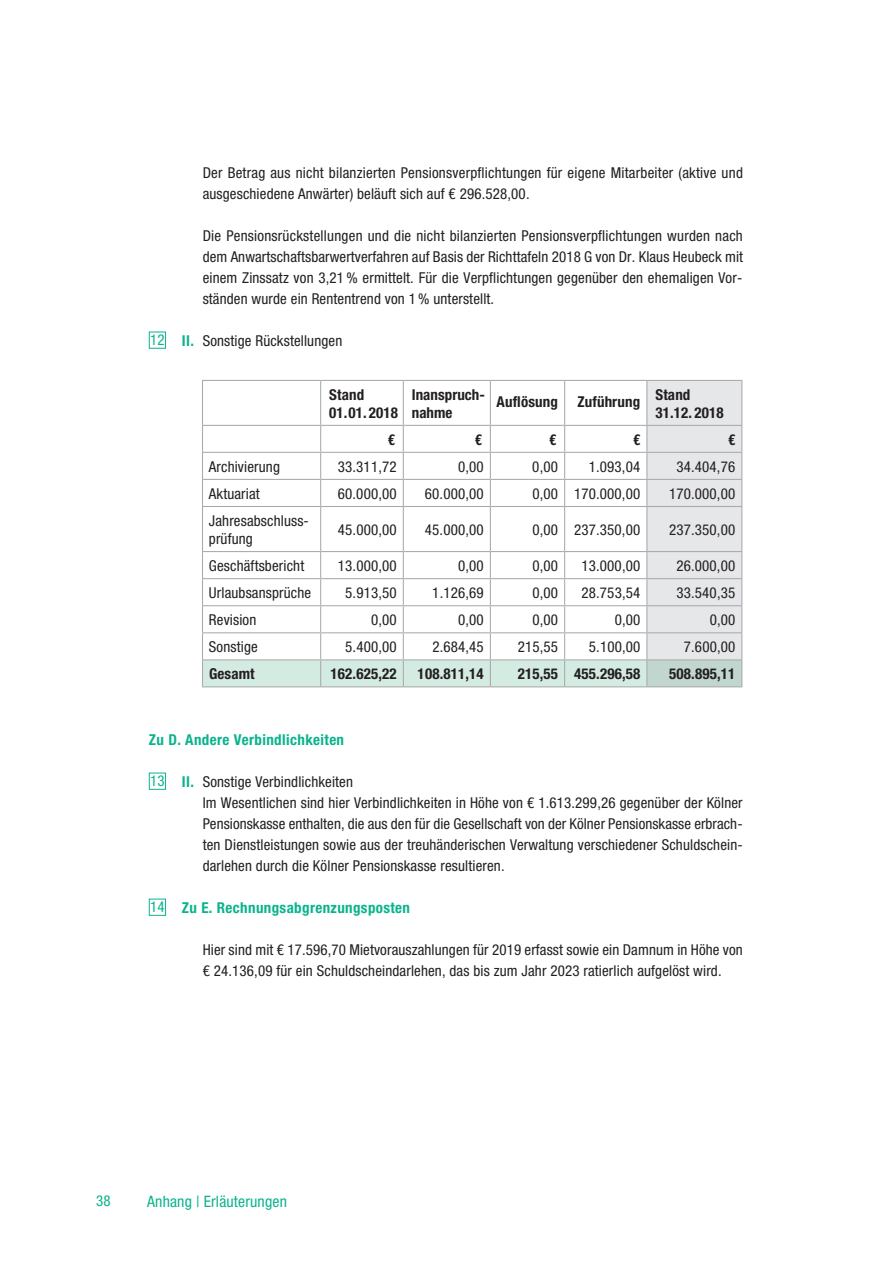
<style>
.page{position:relative;width:893px;height:1263px;background:#fff}
.page>*{position:absolute;margin:0;border:0;box-sizing:border-box;transform-origin:0 0}
.t1{font:condensed 15.75px "Helvetica Neue LT";letter-spacing:.01em;color:#0ab38d}
.t2{font:condensed 15px/21px "Helvetica Neue LT";letter-spacing:.01em;color:#231f20}
.t3{font:700 condensed 15px/18px "Helvetica Neue LT";letter-spacing:.01em;color:#231f20}
.t4{font:700 condensed 15px "Helvetica Neue LT";letter-spacing:.025em;color:#0ab38d}
.t5{font:condensed 15px "Helvetica Neue LT";color:#0ab38d}
.s1{color:#0ab38d}
.s2{font-weight:700;color:#0ab38d}
.s3{font-weight:400}
</style>
<div class="page">
<div style="left:149px;top:332px;width:17px;height:17px;border:1px solid #0ab38d"></div>
<div style="left:149px;top:773px;width:17px;height:17px;border:1px solid #0ab38d"></div>
<div style="left:149px;top:899px;width:17px;height:17px;border:1px solid #0ab38d"></div>
<svg style="left:202px;top:380px;width:540px;height:306px"></svg>
<hr style="left:202px;top:686px;width:119px;height:1px;background:#a8a9ad">
<hr style="left:321px;top:686px;width:82px;height:1px;background:#a8a9ad">
<hr style="left:403px;top:686px;width:87px;height:1px;background:#a8a9ad">
<hr style="left:490px;top:686px;width:75px;height:1px;background:#a8a9ad">
<hr style="left:565px;top:686px;width:82px;height:1px;background:#a8a9ad">
<hr style="left:647px;top:686px;width:95px;height:1px;background:#a8a9ad">
<p class="t2" style="left:203px;top:162px;width:542px">Der Betrag aus nicht bilanzierten Pensionsverpflichtungen für eigene Mitarbeiter (aktive und ausgeschiedene Anwärter) beläuft sich auf € 296.528,00.</p>
<p class="t2" style="left:203px;top:225px;width:542px;text-align:justify">Die Pensionsrückstellungen und die nicht bilanzierten Pensionsverpflichtungen wurden nach dem Anwartschaftsbarwertverfahren auf Basis der Richttafeln 2018 G von Dr. Klaus Heubeck mit einem Zinssatz von 3,21 % ermittelt. Für die Verpflichtungen gegenüber den ehemaligen Vor&shy;ständen wurde ein Rententrend von 1% unterstellt.</p>
<p class="t2" style="left:150px;top:330px;width:194px"><span class="s1">12</span> <span class="s2">II.</span> Sonstige Rückstellungen</p>
<p class="t3" style="left:329px;top:385px;width:70px">Stand<br>01.01. 2018</p>
<p class="t3" style="left:412px;top:385px;width:75px">Inanspruch&shy;nahme</p>
<p class="t3" style="left:496px;top:393px;width:63px">Auflösung</p>
<p class="t3" style="left:577px;top:393px;width:64px">Zuführung</p>
<p class="t3" style="left:655px;top:385px;width:70px">Stand<br>31.12. 2018</p>
<p class="t3" style="left:388px;top:430px;width:9px">€</p>
<p class="t3" style="left:475px;top:430px;width:9px">€</p>
<p class="t3" style="left:549px;top:430px;width:9px">€</p>
<p class="t3" style="left:633px;top:430px;width:9px">€</p>
<p class="t3" style="left:728px;top:430px;width:9px">€</p>
<p class="t2" style="left:209px;top:456px;width:73px">Archivierung</p>
<p class="t2" style="left:338px;top:456px;width:60px">33.311,72</p>
<p class="t2" style="left:458px;top:456px;width:27px">0,00</p>
<p class="t2" style="left:532px;top:456px;width:27px">0,00</p>
<p class="t2" style="left:589px;top:456px;width:53px">1.093,04</p>
<p class="t2" style="left:676px;top:456px;width:60px">34.404,76</p>
<p class="t2" style="left:209px;top:483px;width:52px">Aktuariat</p>
<p class="t2" style="left:338px;top:483px;width:60px">60.000,00</p>
<p class="t2" style="left:425px;top:483px;width:60px">60.000,00</p>
<p class="t2" style="left:532px;top:483px;width:109px">0,00 170.000,00</p>
<p class="t2" style="left:669px;top:483px;width:68px">170.000,00</p>
<p class="t2" style="left:209px;top:511px;width:101px;line-height:18px">Jahresabschluss&shy;prüfung</p>
<p class="t2" style="left:338px;top:519px;width:60px">45.000,00</p>
<p class="t2" style="left:425px;top:519px;width:60px">45.000,00</p>
<p class="t2" style="left:532px;top:519px;width:109px">0,00 237.350,00</p>
<p class="t2" style="left:669px;top:519px;width:68px">237.350,00</p>
<p class="t2" style="left:209px;top:555px;width:97px">Geschäftsbericht</p>
<p class="t2" style="left:338px;top:555px;width:60px">13.000,00</p>
<p class="t2" style="left:458px;top:555px;width:27px">0,00</p>
<p class="t2" style="left:532px;top:555px;width:27px">0,00</p>
<p class="t2" style="left:581px;top:555px;width:60px">13.000,00</p>
<p class="t2" style="left:676px;top:555px;width:60px">26.000,00</p>
<p class="t2" style="left:209px;top:582px;width:104px">Urlaubsansprüche</p>
<p class="t2" style="left:345px;top:582px;width:53px">5.913,50</p>
<p class="t2" style="left:432px;top:582px;width:53px">1.126,69</p>
<p class="t2" style="left:532px;top:582px;width:27px">0,00</p>
<p class="t2" style="left:581px;top:582px;width:60px">28.753,54</p>
<p class="t2" style="left:676px;top:582px;width:60px">33.540,35</p>
<p class="t2" style="left:209px;top:609px;width:49px">Revision</p>
<p class="t2" style="left:371px;top:609px;width:27px">0,00</p>
<p class="t2" style="left:458px;top:609px;width:27px">0,00</p>
<p class="t2" style="left:532px;top:609px;width:27px">0,00</p>
<p class="t2" style="left:615px;top:609px;width:27px">0,00</p>
<p class="t2" style="left:710px;top:609px;width:27px">0,00</p>
<p class="t2" style="left:209px;top:636px;width:50px">Sonstige</p>
<p class="t2" style="left:345px;top:636px;width:53px">5.400,00</p>
<p class="t2" style="left:432px;top:636px;width:53px">2.684,45</p>
<p class="t2" style="left:518px;top:636px;width:42px">215,55</p>
<p class="t2" style="left:589px;top:636px;width:53px">5.100,00</p>
<p class="t2" style="left:684px;top:636px;width:53px">7.600,00</p>
<p class="t3" style="left:209px;top:665px;width:47px">Gesamt</p>
<p class="t3" style="left:331px;top:665px;width:68px">162.625,22</p>
<p class="t3" style="left:418px;top:665px;width:68px">108.811,14</p>
<p class="t3" style="left:518px;top:665px;width:124px">215,55 455.296,58</p>
<p class="t3" style="left:669px;top:665px;width:68px">508.895,11</p>
<p class="t4" style="left:149px;top:730px;width:197px">Zu D. Andere Verbindlichkeiten</p>
<p class="t2" style="left:203px;top:771px;width:542px;text-indent:-53px"><span class="s1">13</span> <span class="s2">II.</span> Sonstige Verbindlichkeiten<br>Im Wesentlichen sind hier Verbindlichkeiten in Höhe von € 1.613.299,26 gegenüber der Kölner Pensionskasse enthalten, die aus den für die Gesellschaft von der Kölner Pensionskasse erbrach&shy;ten Dienstleistungen sowie aus der treuhänderischen Verwaltung verschiedener Schuldschein&shy;darlehen durch die Kölner Pensionskasse resultieren.</p>
<p class="t4" style="left:150px;top:898px;width:261px"><span class="s3">14</span> Zu E. Rechnungsabgrenzungsposten</p>
<p class="t2" style="left:203px;top:939px;width:542px">Hier sind mit € 17.596,70 Mietvorauszahlungen für 2019 erfasst sowie ein Damnum in Höhe von € 24.136,09 für ein Schuldscheindarlehen, das bis zum Jahr 2023 ratierlich aufgelöst wird.</p>
<p class="t5" style="left:96px;top:1192px;width:16px">38</p>
<p class="t1" style="left:147px;top:1192px;width:141px">Anhang | Erläuterungen</p>
</div>
